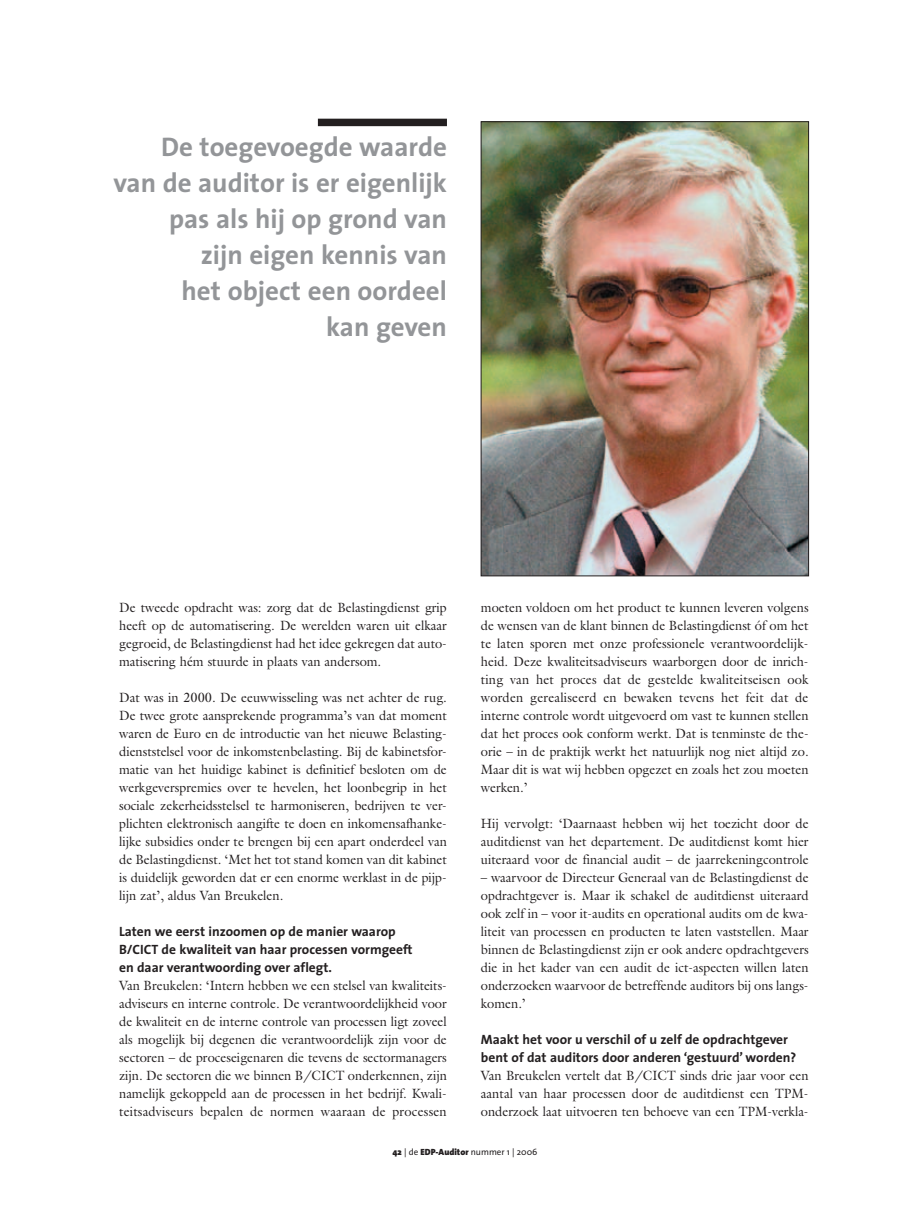
<style>
.page{position:relative;width:915px;height:1212px;background:#fff}
.page>*{position:absolute;margin:0;border:0;box-sizing:border-box;transform-origin:0 0}
.t1{font:700 27px/36px "The Sans";color:#939598;text-align:right}
.t2{font:13.5px/18px "Galliard Std";color:#231f20;text-align:justify;scale:.95 1}
.t3{font:700 13.5px/18px "The Sans";color:#231f20}
.t4{font:9px "The Sans";color:#231f20}
.s1{font-weight:900}
</style>
<div class="page">
<img style="left:482px;top:124px;width:324px;height:450px">
<div style="left:480px;top:122px;width:328px;height:454px;border:1px solid #231f20"></div>
<div style="left:318px;top:119px;width:129px;height:7px;background:#231f20"></div>
<h1 class="t1" style="left:113px;top:130px;width:335px">De toegevoegde waarde van de auditor is er eigenlijk pas als hij op grond van<br>zijn eigen kennis van<br>het object een oordeel<br>kan geven</h1>
<p class="t2" style="left:119px;top:600px;width:346px">De tweede opdracht was: zorg dat de Belastingdienst grip heeft op de automatisering. De werelden waren uit elkaar gegroeid, de Belastingdienst had het idee gekregen dat auto&shy;matisering hém stuurde in plaats van andersom.</p>
<p class="t2" style="left:119px;top:690px;width:346px">Dat was in 2000. De eeuwwisseling was net achter de rug.<br>De twee grote aansprekende programma’s van dat moment waren de Euro en de introductie van het nieuwe Belasting&shy;dienststelsel voor de inkomstenbelasting. Bij de kabinetsfor&shy;matie van het huidige kabinet is definitief besloten om de werkgeverspremies over te hevelen, het loonbegrip in het sociale zekerheidsstelsel te harmoniseren, bedrijven te ver&shy;plichten elektronisch aangifte te doen en inkomensafhanke&shy;lijke subsidies onder te brengen bij een apart onderdeel van de Belastingdienst. ‘Met het tot stand komen van dit kabinet is duidelijk geworden dat er een enorme werklast in de pijp&shy;lijn zat’, aldus Van Breukelen.</p>
<p class="t3" style="left:119px;top:923px;width:295px">Laten we eerst inzoomen op de manier waarop<br>B/CICT de kwaliteit van haar processen vormgeeft en daar verantwoording over aflegt.</p>
<p class="t2" style="left:119px;top:978px;width:346px">Van Breukelen: ‘Intern hebben we een stelsel van kwaliteits&shy;adviseurs en interne controle. De verantwoordelijkheid voor de kwaliteit en de interne controle van processen ligt zoveel als mogelijk bij degenen die verantwoordelijk zijn voor de sectoren – de proceseigenaren die tevens de sectormanagers zijn. De sectoren die we binnen B/CICT onderkennen, zijn namelijk gekoppeld aan de processen in het bedrijf. Kwali&shy;teitsadviseurs bepalen de normen waaraan de processen</p>
<p class="t2" style="left:480px;top:600px;width:346px">moeten voldoen om het product te kunnen leveren volgens de wensen van de klant binnen de Belastingdienst óf om het te laten sporen met onze professionele verantwoordelijk&shy;heid. Deze kwaliteitsadviseurs waarborgen door de inrich&shy;ting van het proces dat de gestelde kwaliteitseisen ook worden gerealiseerd en bewaken tevens het feit dat de interne controle wordt uitgevoerd om vast te kunnen stellen dat het proces ook conform werkt. Dat is tenminste de the&shy;orie – in de praktijk werkt het natuurlijk nog niet altijd zo.<br>Maar dit is wat wij hebben opgezet en zoals het zou moeten werken.’</p>
<p class="t2" style="left:480px;top:816px;width:346px">Hij vervolgt: ‘Daarnaast hebben wij het toezicht door de auditdienst van het departement. De auditdienst komt hier uiteraard voor de financial audit – de jaarrekeningcontrole</p>
<p class="t2" style="left:480px;top:870px;width:346px">– waarvoor de Directeur Generaal van de Belastingdienst de opdrachtgever is. Maar ik schakel de auditdienst uiteraard ook zelf in – voor it-audits en operational audits om de kwa&shy;liteit van processen en producten te laten vaststellen. Maar binnen de Belastingdienst zijn er ook andere opdrachtgevers die in het kader van een audit de ict-aspecten willen laten onderzoeken waarvoor de betreffende auditors bij ons langs&shy;komen.’</p>
<p class="t3" style="left:480px;top:1031px;width:317px">Maakt het voor u verschil of u zelf de opdrachtgever bent of dat auditors door anderen ‘gestuurd’ worden?</p>
<p class="t2" style="left:480px;top:1068px;width:346px">Van Breukelen vertelt dat B/CICT sinds drie jaar voor een aantal van haar processen door de auditdienst een TPM&shy;onderzoek laat uitvoeren ten behoeve van een TPM-verkla-</p>
<p class="t4" style="left:392px;top:1148px;width:146px"><span class="s1">42</span> | de <span class="s1">EDP-Auditor</span> nummer 1 | 2006</p>
</div>
